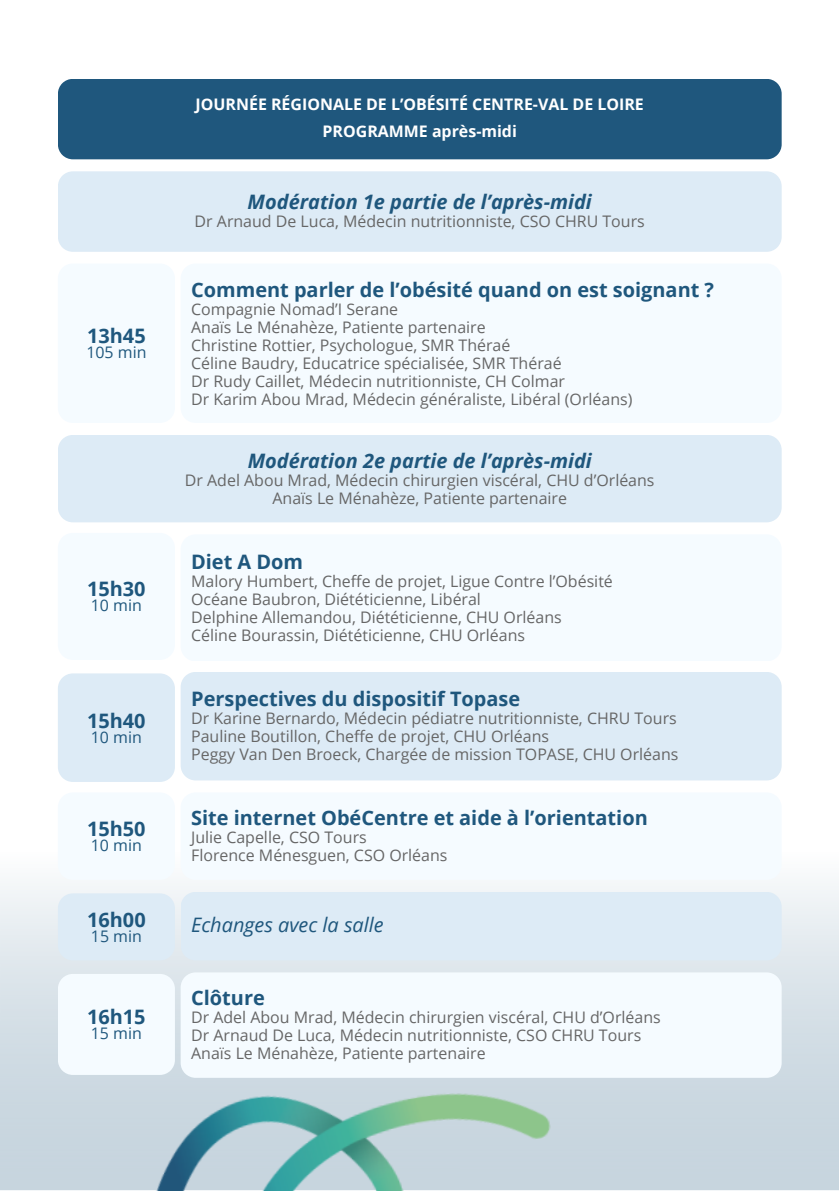
<style>
.page{position:relative;width:839px;height:1191px;background:#fff}
.page>*{position:absolute;margin:0;border:0;box-sizing:border-box;transform-origin:0 0}
.t1{font:700 20px "Open Sans";color:#1f577d}
.t2{font:italic 700 20px "Open Sans";color:#1f577d}
.t3{font:italic 20px "Open Sans";color:#1f577d}
.t4{font:16px/18px "Open Sans";color:#666}
.t5{font:700 16px/27px "Open Sans";color:#fff;text-align:center}
.t6{font:16px "Open Sans";color:#1f577d}
</style>
<div class="page">
<div style="left:0;top:852px;width:838px;height:339px;background:linear-gradient(to bottom,#f5f7f9,#beced9)"></div>
<div style="left:58px;top:79px;width:723px;height:80px;background:#1f577d"></div>
<div style="left:58px;top:435px;width:723px;height:87px;background:#ddebf6"></div>
<div style="left:58px;top:673px;width:117px;height:109px;background:#ddebf6"></div>
<div style="left:181px;top:672px;width:600px;height:108px;background:#ddebf6"></div>
<div style="left:58px;top:852px;width:117px;height:28px;background:#f5fbff"></div>
<div style="left:181px;top:852px;width:600px;height:28px;background:#f5fbff"></div>
<div style="left:58px;top:893px;width:117px;height:67px;background:#ddebf6"></div>
<div style="left:181px;top:892px;width:600px;height:68px;background:#ddebf6"></div>
<img style="left:116px;top:1036px;width:474px;height:155px">
<div style="left:58px;top:974px;width:117px;height:101px;background:#f5fbff"></div>
<div style="left:181px;top:972px;width:600px;height:106px;background:#f5fbff"></div>
<div style="left:58px;top:171px;width:723px;height:81px;background:#ddebf6"></div>
<p class="t1" style="left:87px;top:322px;width:60px">13h45</p>
<p class="t6" style="left:86px;top:341px;width:62px">105 min</p>
<p class="t1" style="left:87px;top:575px;width:60px">15h30</p>
<p class="t6" style="left:91px;top:594px;width:52px">10 min</p>
<p class="t1" style="left:87px;top:706px;width:60px">15h40</p>
<p class="t6" style="left:91px;top:726px;width:52px">10 min</p>
<p class="t1" style="left:87px;top:815px;width:60px">15h50</p>
<p class="t6" style="left:91px;top:834px;width:52px">10 min</p>
<h1 class="t1" style="left:87px;top:905px;width:60px">16h00</h1>
<h1 class="t6" style="left:91px;top:925px;width:52px">15 min</h1>
<h1 class="t1" style="left:87px;top:1002px;width:60px">16h15</h1>
<h1 class="t6" style="left:91px;top:1022px;width:52px">15 min</h1>
<h2 class="t5" style="left:195px;top:91px;width:450px">JOURNÉE RÉGIONALE DE L’OBÉSITÉ CENTRE-VAL DE LOIRE<br>PROGRAMME après-midi</h2>
<p class="t2" style="left:248px;top:187px;width:345px">Modération 1e partie de l’après-midi</p>
<h1 class="t4" style="left:195px;top:212px;width:451px">Dr Arnaud De Luca, Médecin nutritionniste, CSO CHRU Tours</h1>
<p class="t1" style="left:191px;top:275px;width:524px">Comment parler de l’obésité quand on est soignant ?</p>
<p class="t4" style="left:191px;top:299px;width:208px">Compagnie Nomad’I Serane</p>
<p class="t4" style="left:191px;top:317px;width:296px">Anaïs Le Ménahèze, Patiente partenaire</p>
<p class="t4" style="left:191px;top:335px;width:321px">Christine Rottier, Psychologue, SMR Théraé</p>
<p class="t4" style="left:191px;top:353px;width:372px">Céline Baudry, Educatrice spécialisée, SMR Théraé</p>
<p class="t4" style="left:191px;top:371px;width:375px">Dr Rudy Caillet, Médecin nutritionniste, CH Colmar</p>
<p class="t4" style="left:191px;top:389px;width:443px">Dr Karim Abou Mrad, Médecin généraliste, Libéral (Orléans)</p>
<p class="t2" style="left:248px;top:447px;width:345px">Modération 2e partie de l’après-midi</p>
<p class="t4" style="left:185px;top:471px;width:471px">Dr Adel Abou Mrad, Médecin chirurgien viscéral, CHU d’Orléans</p>
<p class="t4" style="left:272px;top:489px;width:296px">Anaïs Le Ménahèze, Patiente partenaire</p>
<p class="t1" style="left:191px;top:548px;width:113px">Diet A Dom</p>
<h1 class="t4" style="left:191px;top:572px;width:423px">Malory Humbert, Cheffe de projet, Ligue Contre l’Obésité</h1>
<p class="t4" style="left:191px;top:590px;width:291px">Océane Baubron, Diététicienne, Libéral</p>
<p class="t4" style="left:191px;top:608px;width:372px">Delphine Allemandou, Diététicienne, CHU Orléans</p>
<p class="t4" style="left:191px;top:626px;width:335px">Céline Bourassin, Diététicienne, CHU Orléans</p>
<p class="t1" style="left:191px;top:685px;width:330px">Perspectives du dispositif Topase</p>
<h1 class="t4" style="left:191px;top:709px;width:487px">Dr Karine Bernardo, Médecin pédiatre nutritionniste, CHRU Tours</h1>
<p class="t4" style="left:191px;top:727px;width:359px">Pauline Boutillon, Cheffe de projet, CHU Orléans</p>
<p class="t4" style="left:191px;top:745px;width:489px">Peggy Van Den Broeck, Chargée de mission TOPASE, CHU Orléans</p>
<p class="t1" style="left:191px;top:804px;width:458px">Site internet ObéCentre et aide à l’orientation</p>
<p class="t4" style="left:191px;top:828px;width:258px">Julie Capelle, CSO Tours<br>Florence Ménesguen, CSO Orléans</p>
<h1 class="t3" style="left:191px;top:911px;width:194px">Echanges avec la salle</h1>
<h1 class="t1" style="left:191px;top:984px;width:75px">Clôture</h1>
<p class="t4" style="left:191px;top:1008px;width:471px">Dr Adel Abou Mrad, Médecin chirurgien viscéral, CHU d’Orléans</p>
<p class="t4" style="left:191px;top:1026px;width:451px">Dr Arnaud De Luca, Médecin nutritionniste, CSO CHRU Tours</p>
<p class="t4" style="left:191px;top:1044px;width:296px">Anaïs Le Ménahèze, Patiente partenaire</p>
</div>
